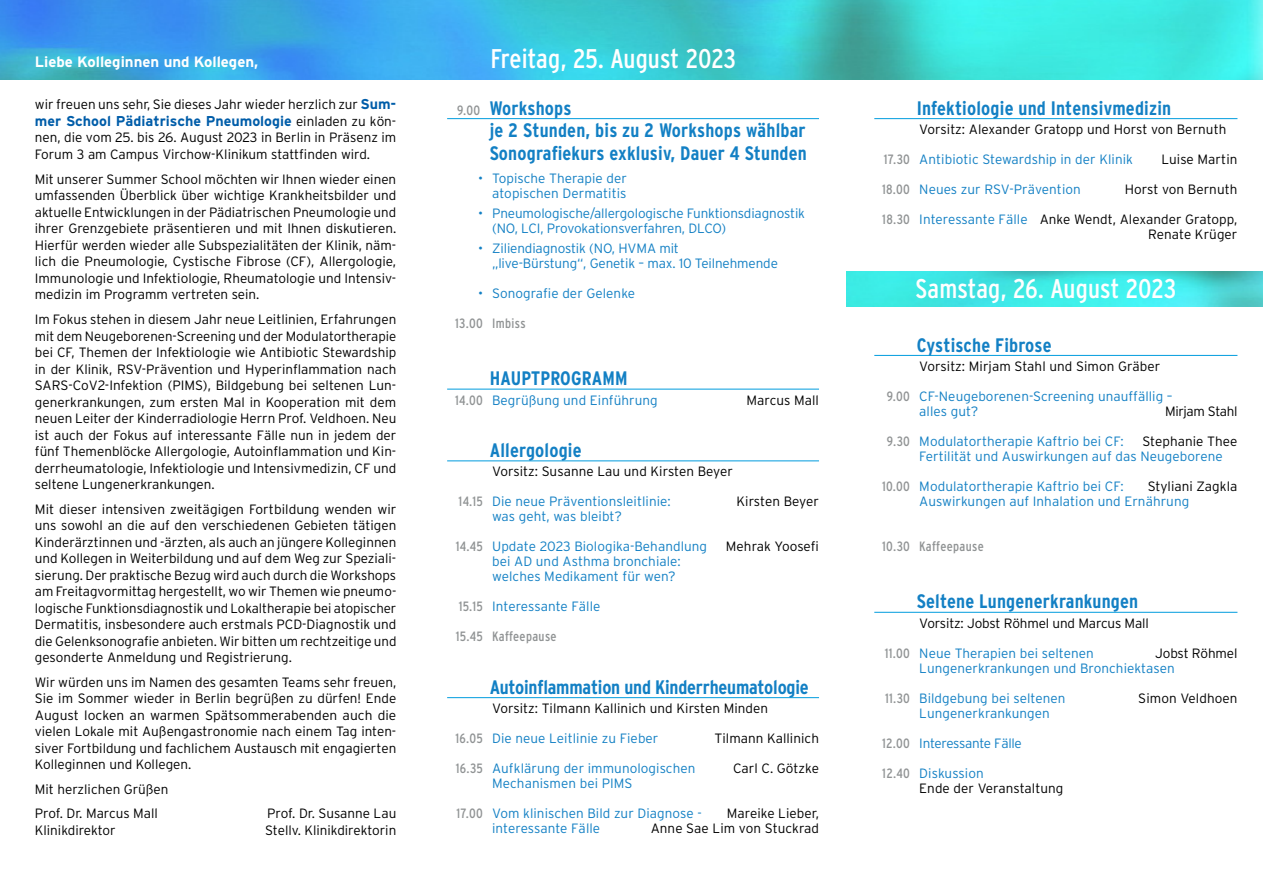
<style>
.page{position:relative;width:1263px;height:893px;background:#fff}
.page>*{position:absolute;margin:0;border:0;box-sizing:border-box;transform-origin:0 0}
._9p_lb{font:condensed 27px "Interstate";color:#fff}
.ÜS_BLAU_BoldCond_13{font:700 condensed 19.5px/22.5px "Interstate";letter-spacing:.01em;color:#1380c4}
.ÜS_BLAU_BoldCond_13-2{font:700 condensed 19.5px "Interstate";letter-spacing:-.01em;color:#1380c4}
.vorwort_9_block{font:700 15px "Interstate";color:#fff}
.vorwort_9_block-2{font:700 14.25px "Interstate";color:#005da9}
.vorwort_9_block-3{font:300 13.5px/16.5px "Interstate";color:#000;text-align:justify}
._9p_lb-2{font:300 13.5px/15px "Interstate";letter-spacing:.005em;color:#1380c4}
._9p_lb-3{font:300 13.5px/15px "Interstate";letter-spacing:.005em;color:#000;text-align:right}
._9p_lb-4{font:condensed 13.5px "Interstate";letter-spacing:.025em;color:#909394}
._9p_lb-5{font:300 13.5px "Interstate";letter-spacing:-.025em;color:#1380c4}
._9p_lb-6{font:300 13.5px "Interstate";letter-spacing:-.025em;color:#000}
.s1{font-weight:700;font-size:14.25px;color:#005da9}
.s2{font-weight:300;font-size:13.5px;color:#000}
.s3{font-weight:400;font-size:13.5px;color:#909394}
.s4{font-weight:400;font-stretch:condensed;color:#909394}
.s5{color:#1380c4}
.s6{color:#000}
</style>
<div class="page">
<img style="left:0;top:0;width:1263px;height:80px">
<hr style="left:447px;top:118px;width:372px;height:1px;background:#009cde">
<hr style="left:447px;top:389px;width:372px;height:1px;background:#009cde">
<hr style="left:447px;top:460px;width:372px;height:1px;background:#009cde">
<hr style="left:447px;top:697px;width:372px;height:1px;background:#009cde">
<img style="left:846px;top:272px;width:417px;height:35px">
<hr style="left:874px;top:118px;width:363px;height:1px;background:#009cde">
<hr style="left:874px;top:355px;width:363px;height:1px;background:#009cde">
<hr style="left:874px;top:612px;width:363px;height:1px;background:#009cde">
<p class="vorwort_9_block" style="left:35px;top:54px;width:225px">Liebe Kolleginnen und Kollegen,</p>
<p class="vorwort_9_block-3" style="left:35px;top:96px;width:363px">wir freuen uns sehr, Sie dieses Jahr wieder herzlich zur <span class="s1">Sum-</span></p>
<p class="vorwort_9_block-2" style="left:35px;top:113px;width:363px">mer School Pädiatrische Pneumologie <span class="s2">einladen zu kön-</span></p>
<p class="vorwort_9_block-3" style="left:35px;top:129px;width:363px">nen, die vom 25. bis 26. August 2023 in Berlin in Präsenz im<br>Forum 3 am Campus Virchow-Klinikum stattfinden wird.</p>
<p class="vorwort_9_block-3" style="left:35px;top:171px;width:363px">Mit unserer Summer School möchten wir Ihnen wieder einen umfassenden Überblick über wichtige Krankheitsbilder und aktuelle Entwicklungen in der Pädiatrischen Pneumologie und ihrer Grenzgebiete präsentieren und mit Ihnen diskutieren.<br>Hierfür werden wieder alle Subspezialitäten der Klinik, näm&shy;lich die Pneumologie, Cystische Fibrose (CF), Allergologie, Immunologie und Infektiologie, Rheumatologie und Intensiv&shy;medizin im Programm vertreten sein.</p>
<p class="vorwort_9_block-3" style="left:35px;top:311px;width:363px">Im Fokus stehen in diesem Jahr neue Leitlinien, Erfahrungen mit dem Neugeborenen-Screening und der Modulatortherapie bei CF, Themen der Infektiologie wie Antibiotic Stewardship in der Klinik, RSV-Prävention und Hyperinflammation nach SARS-CoV2-Infektion (PIMS), Bildgebung bei seltenen Lun&shy;generkrankungen, zum ersten Mal in Kooperation mit dem neuen Leiter der Kinderradiologie Herrn Prof. Veldhoen. Neu ist auch der Fokus auf interessante Fälle nun in jedem der fünf Themenblöcke Allergologie, Autoinflammation und Kin&shy;derrheumatologie, Infektiologie und Intensivmedizin, CF und seltene Lungenerkrankungen.</p>
<p class="vorwort_9_block-3" style="left:35px;top:500px;width:363px">Mit dieser intensiven zweitägigen Fortbildung wenden wir uns sowohl an die auf den verschiedenen Gebieten tätigen Kinderärztinnen und -ärzten, als auch an jüngere Kolleginnen und Kollegen in Weiterbildung und auf dem Weg zur Speziali&shy;sierung. Der praktische Bezug wird auch durch die Workshops am Freitagvormittag hergestellt, wo wir Themen wie pneumo&shy;logische Funktionsdiagnostik und Lokaltherapie bei atopischer Dermatitis, insbesondere auch erstmals PCD-Diagnostik und die Gelenksonografie anbieten. Wir bitten um rechtzeitige und gesonderte Anmeldung und Registrierung.</p>
<p class="vorwort_9_block-3" style="left:35px;top:674px;width:363px">Wir würden uns im Namen des gesamten Teams sehr freuen, Sie im Sommer wieder in Berlin begrüßen zu dürfen! Ende August locken an warmen Spätsommerabenden auch die vielen Lokale mit Außengastronomie nach einem Tag inten&shy;siver Fortbildung und fachlichem Austausch mit engagierten Kolleginnen und Kollegen.</p>
<p class="vorwort_9_block-3" style="left:35px;top:781px;width:135px">Mit herzlichen Grüßen</p>
<p class="vorwort_9_block-3" style="left:35px;top:805px;width:125px">Prof. Dr. Marcus Mall</p>
<p class="vorwort_9_block-3" style="left:267px;top:805px;width:131px">Prof. Dr. Susanne Lau</p>
<p class="vorwort_9_block-3" style="left:35px;top:822px;width:82px">Klinikdirektor</p>
<p class="vorwort_9_block-3" style="left:265px;top:822px;width:133px">Stellv. Klinikdirektorin</p>
<p class="_9p_lb" style="left:490px;top:44px;width:247px">Freitag, 25. August 2023</p>
<p class="ÜS_BLAU_BoldCond_13" style="left:457px;top:97px;width:116px"><span class="s3">9.00</span> Workshops</p>
<p class="ÜS_BLAU_BoldCond_13" style="left:490px;top:119px;width:319px">je 2 Stunden, bis zu 2 Workshops wählbar<br>Sonografiekurs exklusiv, Dauer 4 Stunden</p>
<p class="_9p_lb-2" style="left:478px;top:171px;width:150px;text-align:right">• Topische Therapie der atopischen Dermatitis</p>
<p class="_9p_lb-2" style="left:492px;top:206px;width:314px;text-indent:-14px">• Pneumologische/allergologische Funktionsdiagnostik (NO, LCI, Provokationsverfahren, DLCO)</p>
<p class="_9p_lb-2" style="left:492px;top:241px;width:287px;text-indent:-14px">• Ziliendiagnostik (NO, HVMA mit<br>„live-Bürstung“, Genetik – max. 10 Teilnehmende</p>
<p class="_9p_lb-2" style="left:478px;top:286px;width:158px">• Sonografie der Gelenke</p>
<p class="_9p_lb-4" style="left:455px;top:316px;width:72px">13.00 Imbiss</p>
<p class="ÜS_BLAU_BoldCond_13" style="left:490px;top:367px;width:139px">HAUPTPROGRAMM</p>
<p class="_9p_lb-2" style="left:455px;top:392px;width:204px"><span class="s4">14.00</span> Begrüßung und Einführung</p>
<p class="_9p_lb-3" style="left:746px;top:392px;width:74px">Marcus Mall</p>
<p class="ÜS_BLAU_BoldCond_13" style="left:490px;top:439px;width:94px">Allergologie</p>
<p class="_9p_lb-3" style="left:492px;top:464px;width:242px">Vorsitz: Susanne Lau und Kirsten Beyer</p>
<p class="_9p_lb-2" style="left:459px;top:494px;width:214px"><span class="s4">14.15</span> Die neue Präventionsleitlinie:</p>
<p class="_9p_lb-3" style="left:736px;top:494px;width:84px">Kirsten Beyer</p>
<p class="_9p_lb-2" style="left:492px;top:509px;width:131px">was geht, was bleibt?</p>
<p class="_9p_lb-2" style="left:456px;top:539px;width:253px"><span class="s4">14.45</span> Update 2023 Biologika-Behandlung</p>
<p class="_9p_lb-3" style="left:726px;top:539px;width:95px">Mehrak Yoosefi</p>
<p class="_9p_lb-2" style="left:492px;top:554px;width:190px">bei AD und Asthma bronchiale: welches Medikament für wen?</p>
<p class="_9p_lb-2" style="left:459px;top:599px;width:143px"><span class="s4">15.15</span> Interessante Fälle</p>
<p class="_9p_lb-4" style="left:456px;top:629px;width:102px">15.45 Kaffeepause</p>
<p class="ÜS_BLAU_BoldCond_13-2" style="left:490px;top:676px;width:321px">Autoinflammation und Kinderrheumatologie</p>
<p class="_9p_lb-3" style="left:492px;top:701px;width:278px">Vorsitz: Tilmann Kallinich und Kirsten Minden</p>
<p class="_9p_lb-2" style="left:455px;top:731px;width:205px"><span class="s4">16.05</span> Die neue Leitlinie zu Fieber</p>
<p class="_9p_lb-3" style="left:714px;top:731px;width:106px">Tilmann Kallinich</p>
<p class="_9p_lb-2" style="left:456px;top:761px;width:241px"><span class="s4">16.35</span> Aufklärung der immunologischen</p>
<p class="_9p_lb-3" style="left:733px;top:761px;width:87px">Carl C. Götzke</p>
<p class="_9p_lb-2" style="left:492px;top:776px;width:142px">Mechanismen bei PIMS</p>
<p class="_9p_lb-2" style="left:456px;top:806px;width:247px"><span class="s4">17.00</span> Vom klinischen Bild zur Diagnose -</p>
<p class="_9p_lb-3" style="left:727px;top:806px;width:94px">Mareike Lieber,</p>
<p class="_9p_lb-2" style="left:492px;top:821px;width:110px">interessante Fälle</p>
<p class="_9p_lb-3" style="left:651px;top:821px;width:170px">Anne Sae Lim von Stuckrad</p>
<p class="ÜS_BLAU_BoldCond_13" style="left:917px;top:97px;width:256px">Infektiologie und Intensivmedizin</p>
<p class="_9p_lb-3" style="left:919px;top:122px;width:309px">Vorsitz: Alexander Gratopp und Horst von Bernuth</p>
<p class="_9p_lb-2" style="left:884px;top:152px;width:251px"><span class="s4">17.30</span> Antibiotic Stewardship in der Klinik</p>
<p class="_9p_lb-3" style="left:1161px;top:152px;width:78px">Luise Martin</p>
<p class="_9p_lb-2" style="left:882px;top:182px;width:200px"><span class="s4">18.00</span> Neues zur RSV-Prävention</p>
<p class="_9p_lb-3" style="left:1125px;top:182px;width:114px">Horst von Bernuth</p>
<p class="_9p_lb-3" style="left:882px;top:212px;width:357px"><span class="s4">18.30</span> <span class="s5">Interessante Fälle</span> Anke Wendt, Alexander Gratopp,<br>Renate Krüger</p>
<p class="_9p_lb" style="left:915px;top:273px;width:262px">Samstag, 26. August 2023</p>
<p class="ÜS_BLAU_BoldCond_13" style="left:917px;top:333px;width:136px">Cystische Fibrose</p>
<p class="_9p_lb-3" style="left:919px;top:358px;width:243px">Vorsitz: Mirjam Stahl und Simon Gräber</p>
<p class="_9p_lb-2" style="left:919px;top:388px;width:255px;text-indent:-33px"><span class="s4">9.00</span> CF-Neugeborenen-Screening unauffällig – alles gut?</p>
<p class="_9p_lb-6" style="left:1165px;top:403px;width:74px">Mirjam Stahl</p>
<p class="_9p_lb-2" style="left:919px;top:433px;width:320px;text-indent:223px"><span class="s6">Stephanie Thee<br></span>Fertilität und Auswirkungen auf das Neugeborene</p>
<p class="_9p_lb-2" style="left:882px;top:478px;width:243px"><span class="s4">10.00</span> Modulatortherapie Kaftrio bei CF:</p>
<p class="_9p_lb-2" style="left:887px;top:433px;width:238px"><span class="s4">9.30</span> Modulatortherapie Kaftrio bei CF:</p>
<p class="_9p_lb-2" style="left:919px;top:478px;width:320px;text-indent:228px"><span class="s6">Styliani Zagkla<br></span>Auswirkungen auf Inhalation und Ernährung</p>
<p class="_9p_lb-4" style="left:882px;top:538px;width:103px">10.30 Kaffeepause</p>
<p class="ÜS_BLAU_BoldCond_13" style="left:917px;top:590px;width:223px">Seltene Lungenerkrankungen</p>
<p class="_9p_lb-3" style="left:919px;top:615px;width:231px">Vorsitz: Jobst Röhmel und Marcus Mall</p>
<p class="_9p_lb-2" style="left:885px;top:645px;width:210px"><span class="s4">11.00</span> Neue Therapien bei seltenen</p>
<p class="_9p_lb-2" style="left:919px;top:645px;width:320px;text-indent:236px"><span class="s6">Jobst Röhmel<br></span>Lungenerkrankungen und Bronchiektasen</p>
<p class="_9p_lb-2" style="left:885px;top:690px;width:182px"><span class="s4">11.30</span> Bildgebung bei seltenen</p>
<p class="_9p_lb-3" style="left:1138px;top:690px;width:101px">Simon Veldhoen</p>
<p class="_9p_lb-2" style="left:919px;top:705px;width:132px">Lungenerkrankungen</p>
<p class="_9p_lb-5" style="left:882px;top:735px;width:141px"><span class="s4">12.00</span> Interessante Fälle</p>
<p class="_9p_lb-2" style="left:882px;top:765px;width:103px"><span class="s4">12.40</span> Diskussion</p>
<p class="_9p_lb-3" style="left:919px;top:780px;width:146px">Ende der Veranstaltung</p>
</div>
